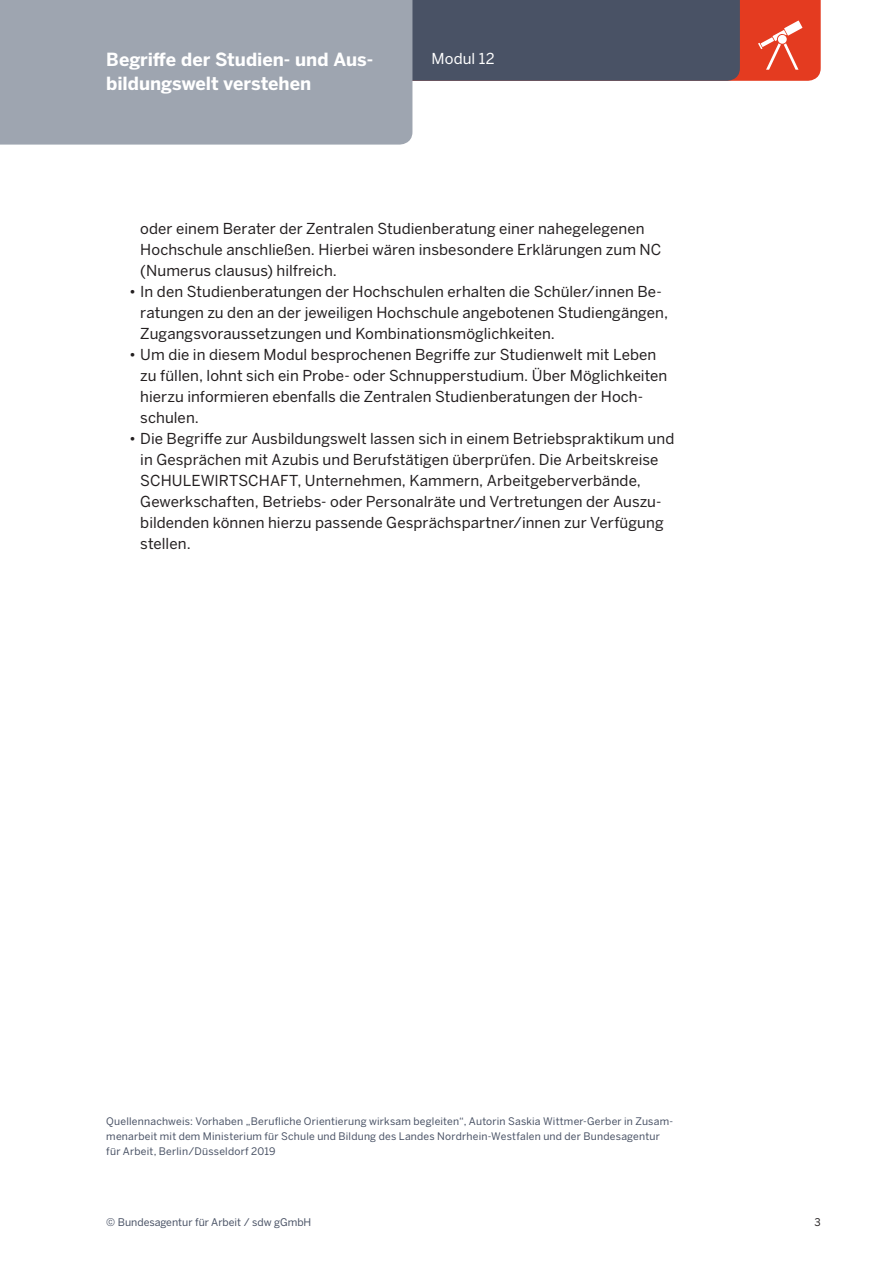
<style>
.page{position:relative;width:893px;height:1263px;background:#fff}
.page>*{position:absolute;margin:0;border:0;box-sizing:border-box;transform-origin:0 0}
.t1{font:700 18px "Benton Sans";letter-spacing:-.005em;color:#fff}
.t2{font:15px/21px "Benton Sans";letter-spacing:.005em;color:#231f20}
.t3{font:15px "Benton Sans";letter-spacing:.005em;color:#fff}
.t4{font:10.5px "Benton Sans";color:#495265}
.t5{font:10.5px "Benton Sans";color:#231f20}
.t6{font:10.35px/15px "Benton Sans";letter-spacing:.02em;color:#495265}
</style>
<div class="page">
<div style="left:740px;top:0;width:81px;height:81px;background:#e43b20"></div>
<div style="left:412px;top:0;width:328px;height:81px;background:#495265"></div>
<div style="left:0;top:0;width:412px;height:145px;background:#9ea5b0"></div>
<svg style="left:758px;top:21px;width:44px;height:49px"></svg>
<p class="t1" style="left:106px;top:49px;width:268px">Begriffe der Studien- und Aus-</p>
<p class="t3" style="left:432px;top:50px;width:65px">Modul 12</p>
<p class="t1" style="left:106px;top:73px;width:206px">bildungswelt verstehen</p>
<p class="t2" style="left:140px;top:218px;width:523px">oder einem Berater der Zentralen Studienberatung einer nahegelegenen<br>Hochschule anschließen. Hierbei wären insbesondere Erklärungen zum NC (Numerus clausus) hilfreich.</p>
<p class="t2" style="left:140px;top:281px;width:529px;text-indent:-11px">• In den Studienberatungen der Hochschulen erhalten die Schüler/innen Be&shy;ratungen zu den an der jeweiligen Hochschule angebotenen Studiengängen,<br>Zugangsvoraussetzungen und Kombinationsmöglichkeiten.</p>
<p class="t2" style="left:140px;top:344px;width:529px;text-indent:-11px">• Um die in diesem Modul besprochenen Begriffe zur Studienwelt mit Leben zu füllen, lohnt sich ein Probe- oder Schnupperstudium. Über Möglichkeiten hierzu informieren ebenfalls die Zentralen Studienberatungen der Hoch&shy;schulen.</p>
<p class="t2" style="left:140px;top:428px;width:536px;text-indent:-11px">• Die Begriffe zur Ausbildungswelt lassen sich in einem Betriebspraktikum und in Gesprächen mit Azubis und Berufstätigen überprüfen. Die Arbeitskreise SCHULEWIRTSCHAFT, Unternehmen, Kammern, Arbeitgeberverbände, Gewerkschaften, Betriebs- oder Personalräte und Vertretungen der Auszu&shy;bildenden können hierzu passende Gesprächspartner/innen zur Verfügung stellen.</p>
<p class="t6" style="left:106px;top:1113px;width:568px">Quellennachweis: Vorhaben „Berufliche Orientierung wirksam begleiten“, Autorin Saskia Wittmer-Gerber in Zusam&shy;menarbeit mit dem Ministerium für Schule und Bildung des Landes Nordrhein-Westfalen und der Bundesagentur für Arbeit, Berlin/Düsseldorf 2019</p>
<p class="t4" style="left:106px;top:1216px;width:207px">© Bundesagentur für Arbeit / sdw gGmbH</p>
<p class="t5" style="left:814px;top:1216px;width:8px">3</p>
</div>
